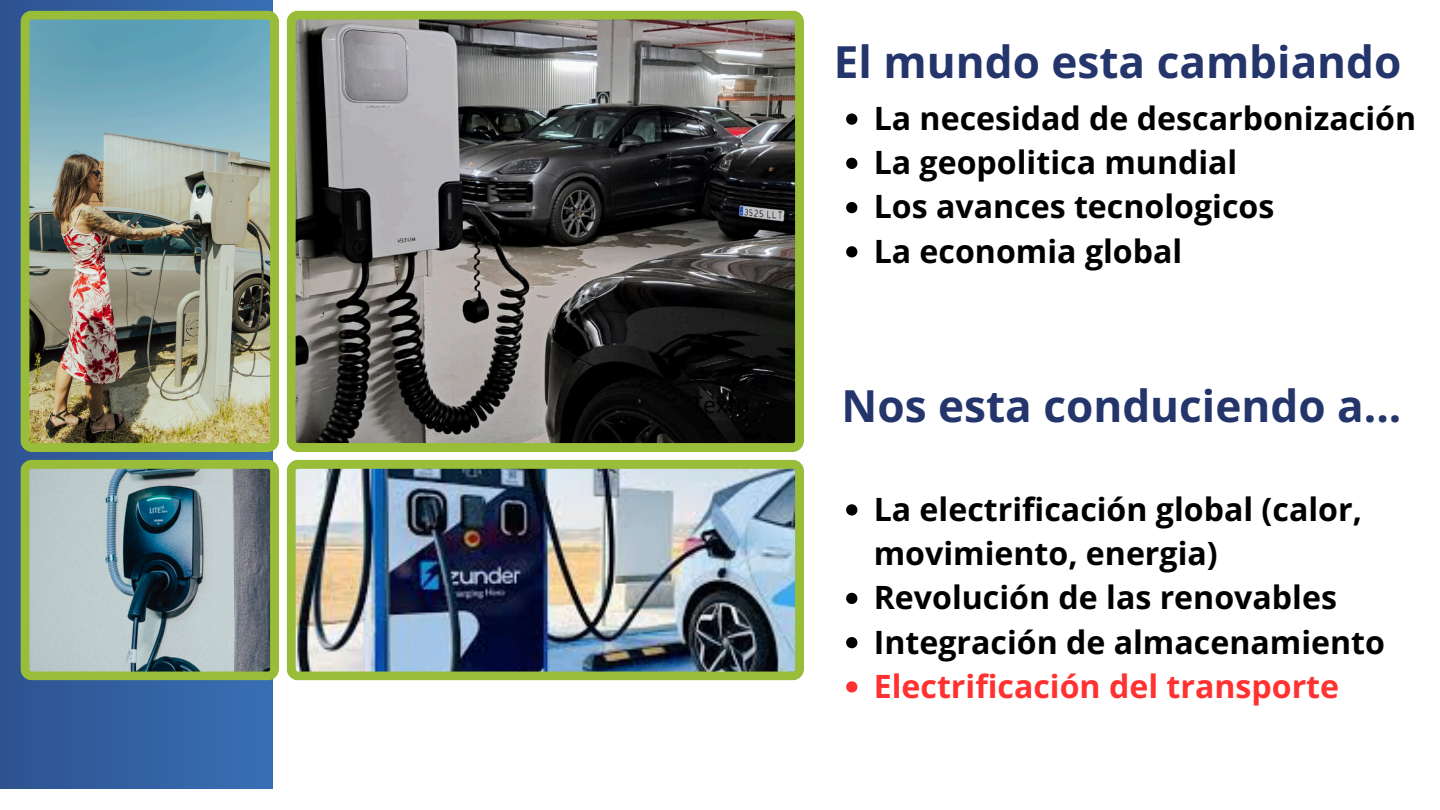
<style>
.page{position:relative;width:1440px;height:810px;background:#fff}
.page>*{position:absolute;margin:0;border:0;box-sizing:border-box;transform-origin:0 0}
.t1{font:700 44.1px "Open Sans";color:#24356c}
.t2{font:700 32.1px/44.2px "Open Sans";color:#000}
.t3{font:700 32.1px "Open Sans";color:#ff3131}
.t4{font:22.8px "Open Sans";color:#000}
</style>
<div class="page">
<div style="left:0;top:0;width:273px;height:788px;background:linear-gradient(to right,#2e5290,#3970b4)"></div>
<svg style="left:20px;top:460px;width:259px;height:220px;background:#8a9e94"></svg>
<svg style="left:287px;top:11px;width:517px;height:441px;background:#5d5e54"></svg>
<img style="left:20px;top:11px;width:259px;height:441px">
<img style="left:287px;top:460px;width:517px;height:220px">
<svg style="left:846px;top:113px;width:11px;height:12px"></svg>
<svg style="left:846px;top:158px;width:11px;height:11px"></svg>
<svg style="left:846px;top:202px;width:11px;height:11px"></svg>
<svg style="left:846px;top:246px;width:11px;height:11px"></svg>
<svg style="left:846px;top:504px;width:11px;height:12px"></svg>
<svg style="left:846px;top:593px;width:11px;height:11px"></svg>
<svg style="left:846px;top:637px;width:11px;height:11px"></svg>
<svg style="left:846px;top:681px;width:11px;height:12px"></svg>
<p class="t4" style="left:690px;top:389px;width:61px">Texto</p>
<p class="t1" style="left:834px;top:31px;width:569px">El mundo esta cambiando</p>
<h1 class="t2" style="left:874px;top:95px;width:544px">La necesidad de descarbonización</h1>
<p class="t2" style="left:874px;top:140px;width:365px">La geopolitica mundial</p>
<p class="t2" style="left:874px;top:184px;width:402px">Los avances tecnologicos</p>
<p class="t2" style="left:874px;top:228px;width:310px">La economia global</p>
<p class="t1" style="left:842px;top:374px;width:561px">Nos esta conduciendo a...</p>
<h1 class="t2" style="left:874px;top:486px;width:490px">La electrificación global (calor, movimiento, energia)</h1>
<p class="t2" style="left:874px;top:575px;width:465px">Revolución de las renovables</p>
<p class="t2" style="left:874px;top:619px;width:513px">Integración de almacenamiento</p>
<p class="t3" style="left:874px;top:664px;width:467px">Electrificación del transporte</p>
</div>
